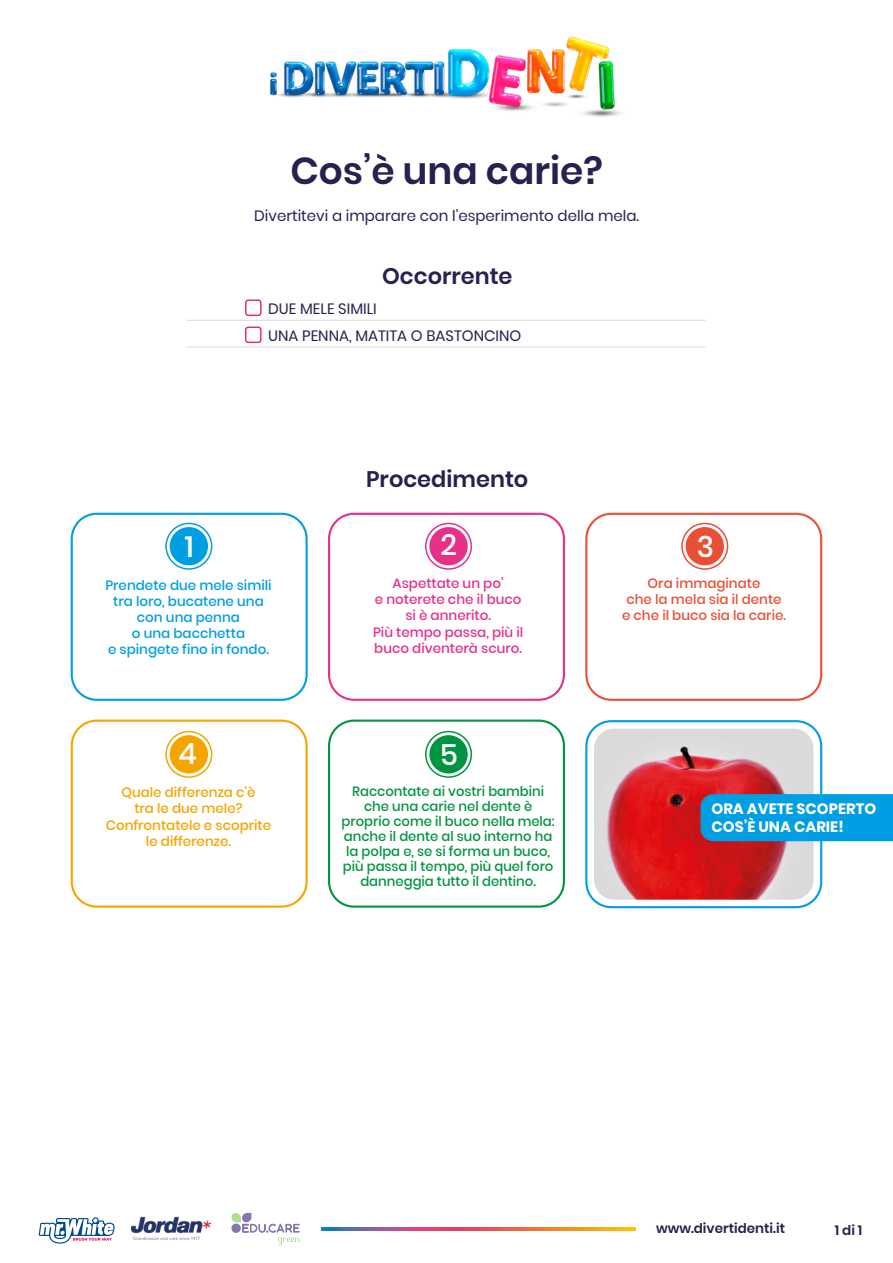
<style>
.page{position:relative;width:893px;height:1263px;background:#fff}
.page>*{position:absolute;margin:0;border:0;box-sizing:border-box;transform-origin:0 0}
.t1{font:600 37.5px "Poppins";color:#262250}
.t2{font:500 29.25px "Poppins";color:#fff}
.t3{font:600 22.5px "Poppins";color:#262250}
.t4{font:15px/27px "Poppins";color:#262250}
.t5{font:700 15px/18px "Poppins";color:#fff}
.t6{font:500 13.5px/15px "Poppins";color:#009540;text-align:center}
.t7{font:500 13.5px/16.2px "Poppins";color:#009ee2;text-align:center}
.t8{font:500 13.5px/16.2px "Poppins";color:#e73088;text-align:center}
.t9{font:500 13.5px/16.2px "Poppins";color:#f6a500;text-align:center}
.t10{font:500 13.5px/16.2px "Poppins";color:#e84f35;text-align:center}
.t11{font:600 13.5px "Poppins";color:#262250}
</style>
<div class="page">
<div style="left:585px;top:720px;width:237px;height:188px;border:2px solid #009ee2;border-radius:25px"></div>
<div style="left:71px;top:513px;width:237px;height:188px;border:2px solid #009ee2;border-radius:25px"></div>
<div style="left:328px;top:513px;width:237px;height:188px;border:2px solid #e73088;border-radius:25px"></div>
<div style="left:585px;top:513px;width:237px;height:188px;border:2px solid #e84f35;border-radius:25px"></div>
<div style="left:71px;top:719px;width:237px;height:189px;border:2px solid #f6a500;border-radius:25px"></div>
<div style="left:328px;top:719px;width:237px;height:189px;border:2px solid #009540;border-radius:25px"></div>
<hr style="left:187px;top:320px;width:518px;height:1px;background:#d9d9d9">
<hr style="left:187px;top:347px;width:518px;height:1px;background:#d9d9d9">
<div style="left:245px;top:299px;width:17px;height:17px;border:2px solid #e62b78;border-radius:3px"></div>
<div style="left:245px;top:326px;width:17px;height:17px;border:2px solid #e62b78;border-radius:3px"></div>
<img style="left:594px;top:729px;width:219px;height:171px">
<div style="left:429px;top:527px;width:39px;height:38px;background:#e73088;border-radius:50%"></div>
<div style="left:425px;top:523px;width:47px;height:47px;border:2px solid #e73088;border-radius:50%"></div>
<div style="left:686px;top:527px;width:38px;height:38px;background:#e84f35;border-radius:50%"></div>
<div style="left:681px;top:523px;width:47px;height:47px;border:2px solid #e84f35;border-radius:50%"></div>
<div style="left:170px;top:527px;width:38px;height:38px;background:#009ee2;border-radius:50%"></div>
<div style="left:165px;top:523px;width:47px;height:47px;border:2px solid #009ee2;border-radius:50%"></div>
<div style="left:429px;top:735px;width:39px;height:38px;background:#009540;border-radius:50%"></div>
<div style="left:425px;top:731px;width:47px;height:47px;border:2px solid #009540;border-radius:50%"></div>
<div style="left:170px;top:735px;width:38px;height:38px;background:#f6a500;border-radius:50%"></div>
<div style="left:165px;top:731px;width:47px;height:47px;border:2px solid #f6a500;border-radius:50%"></div>
<div style="left:700px;top:794px;width:193px;height:47px;background:#009ee2"></div>
<img style="left:270px;top:36px;width:351px;height:81px">
<svg style="left:39px;top:1217px;width:76px;height:26px"></svg>
<img style="left:132px;top:1216px;width:78px;height:24px">
<img style="left:321px;top:1227px;width:315px;height:4px">
<svg style="left:231px;top:1213px;width:70px;height:33px"></svg>
<h1 class="t1" style="left:290px;top:149px;width:314px">Cos’è una carie?</h1>
<p class="t4" style="left:254px;top:202px;width:386px">Divertitevi a imparare con l’esperimento della mela.</p>
<h3 class="t3" style="left:382px;top:263px;width:132px">Occorrente</h3>
<p class="t4" style="left:268px;top:295px;width:255px">DUE MELE SIMILI<br>UNA PENNA, MATITA O BASTONCINO</p>
<h3 class="t3" style="left:366px;top:466px;width:164px">Procedimento</h3>
<h2 class="t2" style="left:185px;top:530px;width:10px">1</h2>
<h2 class="t2" style="left:440px;top:528px;width:18px">2</h2>
<h2 class="t2" style="left:697px;top:530px;width:19px">3</h2>
<p class="t7" style="left:105px;top:577px;width:168px">Prendete due mele simili tra loro, bucatene una con una penna<br>o una bacchetta<br>e spingete fino in fondo.</p>
<p class="t8" style="left:373px;top:575px;width:152px">Aspettate un po’<br>e noterete che il buco si è annerito.<br>Più tempo passa, più il buco diventerà scuro.</p>
<p class="t10" style="left:622px;top:575px;width:165px">Ora immaginate<br>che la mela sia il dente e che il buco sia la carie.</p>
<h2 class="t2" style="left:178px;top:737px;width:20px">4</h2>
<h2 class="t2" style="left:440px;top:738px;width:20px">5</h2>
<p class="t9" style="left:106px;top:784px;width:167px">Quale differenza c’è<br>tra le due mele?<br>Confrontatele e scoprite le differenze.</p>
<p class="t6" style="left:342px;top:783px;width:215px">Raccontate ai vostri bambini che una carie nel dente è proprio come il buco nella mela: anche il dente al suo interno ha la polpa e, se si forma un buco, più passa il tempo, più quel foro danneggia tutto il dentino.</p>
<p class="t5" style="left:711px;top:800px;width:166px">ORA AVETE SCOPERTO<br>COS’È UNA CARIE!</p>
<p class="t11" style="left:656px;top:1220px;width:131px">www.divertidenti.it</p>
<p class="t11" style="left:835px;top:1222px;width:29px">1 di 1</p>
</div>
